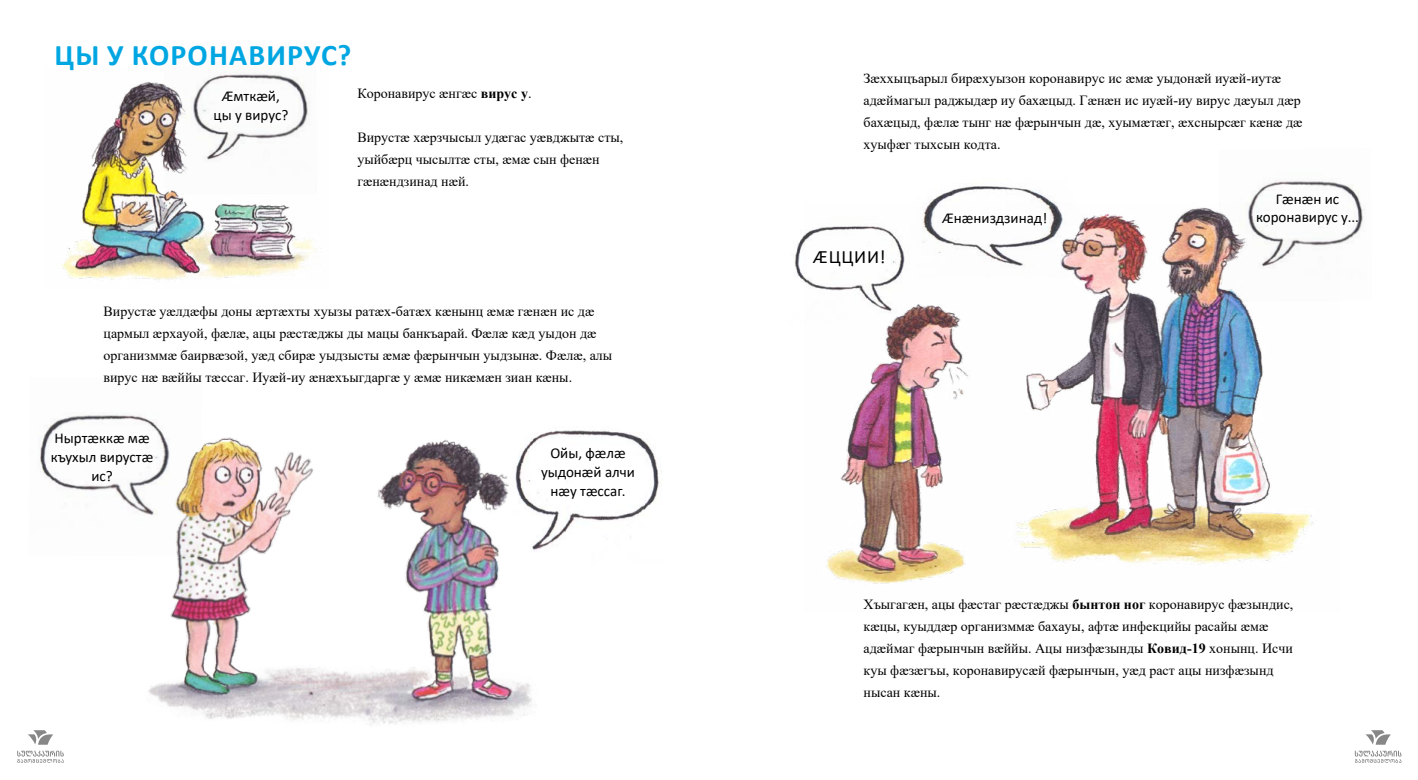
<style>
.page{position:relative;width:1418px;height:780px;background:#fff}
.page>*{position:absolute;margin:0;border:0;box-sizing:border-box;transform-origin:0 0}
.t1{font:700 30px "Calibri";letter-spacing:.04em;color:#00a6e2}
.t2{font:18.8px "Calibri";letter-spacing:.04em;color:#000}
.t3{font:15px/19px "Calibri";color:#000;text-align:center}
.t4{font:14px/22px "Times New Roman";color:#000}
.s1{font-weight:700}
</style>
<div class="page">
<img style="left:826px;top:207px;width:488px;height:377px">
<img style="left:62px;top:81px;width:254px;height:201px">
<img style="left:148px;top:437px;width:384px;height:288px">
<img style="left:938px;top:186px;width:151px;height:91px">
<img style="left:794px;top:196px;width:144px;height:149px">
<img style="left:1218px;top:181px;width:147px;height:120px">
<img style="left:164px;top:74px;width:152px;height:121px">
<img style="left:39px;top:415px;width:163px;height:141px">
<img style="left:470px;top:430px;width:192px;height:168px">
<svg style="left:1365px;top:730px;width:25px;height:14px"></svg>
<svg style="left:1354px;top:750px;width:47px;height:13px"></svg>
<svg style="left:28px;top:730px;width:25px;height:14px"></svg>
<svg style="left:17px;top:750px;width:47px;height:13px"></svg>
<h1 class="t1" style="left:54px;top:34px;width:298px">ЦЫ У КОРОНАВИРУС?</h1>
<p class="t3" style="left:213px;top:86px;width:76px">Æмткæй, цы у вирус?</p>
<p class="t4" style="left:357px;top:81px;width:176px">Коронавирус æнгæс <span class="s1">вирус у</span>.</p>
<p class="t4" style="left:357px;top:125px;width:267px">Вирустæ хæрзчысыл удæгас уæвджытæ сты, уыйбæрц чысылтæ сты, æмæ сын фенæн гæнæндзинад нæй.</p>
<p class="t4" style="left:103px;top:300px;width:510px">Вирустæ уæлдæфы доны æртæхты хуызы ратæх-батæх кæнынц æмæ гæнæн ис дæ цармыл æрхауой, фæлæ, ацы рæстæджы ды мацы банкъарай. Фæлæ кæд уыдон дæ организммæ баирвæзой, уæд сбирæ уыдзысты æмæ фæрынчын уыдзынæ. Фæлæ, алы вирус нæ вæййы тæссаг. Иуæй-иу æнæхъыгдаргæ у æмæ никæмæн зиан кæны.</p>
<p class="t3" style="left:51px;top:428px;width:104px">Ныртæккæ мæ къухыл вирустæ ис?</p>
<p class="t3" style="left:541px;top:443px;width:96px">Ойы, фæлæ уыдонæй алчи нæу тæссаг.</p>
<p class="t4" style="left:863px;top:67px;width:440px">Зæххыцъарыл бирæхуызон коронавирус ис æмæ уыдонæй иуæй-иутæ адæймагыл раджыдæр иу бахæцыд. Гæнæн ис иуæй-иу вирус дæуыл дæр бахæцыд, фæлæ тынг нæ фæрынчын дæ, хуымæтæг, æхснырсæг кæнæ дæ хуыфæг тыхсын кодта.</p>
<p class="t3" style="left:1275px;top:189px;width:65px">Гæнæн ис</p>
<h2 class="t2" style="left:813px;top:243px;width:74px">ÆЦЦИИ!</h2>
<p class="t3" style="left:942px;top:208px;width:106px">Æнæниздзинад!</p>
<p class="t3" style="left:1255px;top:207px;width:104px">коронавирус у...</p>
<p class="t4" style="left:863px;top:592px;width:431px">Хъыгагæн, ацы фæстаг рæстæджы <span class="s1">бынтон ног</span> коронавирус фæзындис, кæцы, куыддæр организммæ бахауы, афтæ инфекцийы расайы æмæ адæймаг фæрынчын вæййы. Ацы низфæзынды <span class="s1">Ковид-19</span> хонынц. Исчи куы фæзæгъы, коронавирусæй фæрынчын, уæд раст ацы низфæзынд нысан кæны.</p>
</div>
